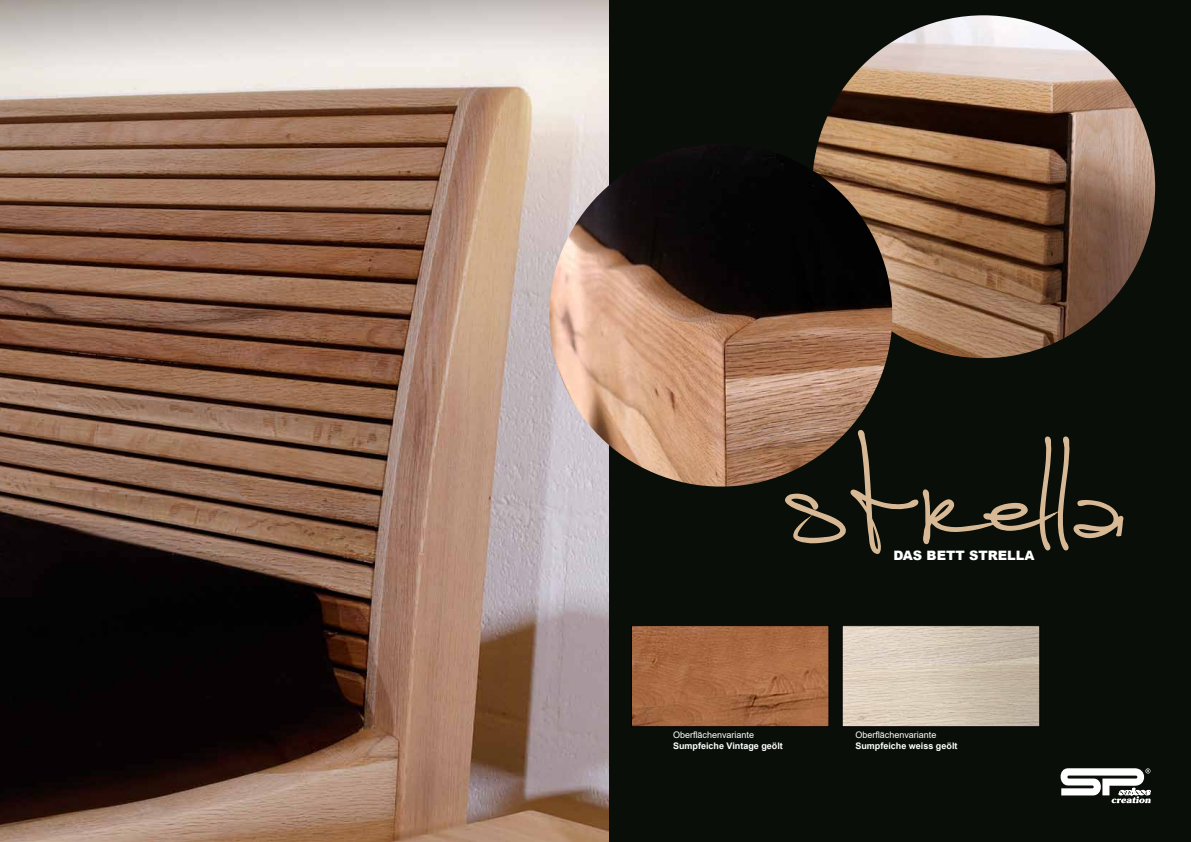
<style>
.page{position:relative;width:1191px;height:842px;background:#fff}
.page>*{position:absolute;margin:0;border:0;box-sizing:border-box;transform-origin:0 0}
.t1{font:179.8px "Shimes Two PERSONALUSE";color:#d8b996}
.t2{font:900 13px "Arial";color:#fff}
.t3{font:700 9px "Arial";color:#fff}
.t4{font:9px "Arial";color:#fff}
</style>
<div class="page">
<img style="left:0;top:0;width:609px;height:842px">
<div style="left:609px;top:0;width:582px;height:842px;background:#090f08"></div>
<svg style="left:1060px;top:768px;width:90px;height:35px"></svg>
<img style="left:812px;top:15px;width:343px;height:343px;border-radius:171px">
<img style="left:549px;top:144px;width:343px;height:343px;border-radius:171px">
<img style="left:633px;top:627px;width:194px;height:98px">
<div style="left:631px;top:625px;width:198px;height:102px;border:1px solid #000"></div>
<img style="left:843px;top:627px;width:195px;height:98px">
<div style="left:841px;top:625px;width:199px;height:102px;border:1px solid #000"></div>
<svg style="left:785px;top:430px;width:338px;height:123px"></svg>
<h1 class="t1" style="left:788px;top:394px;width:338px">st rella</h1>
<h2 class="t2" style="left:893px;top:546px;width:143px">DAS BETT STRELLA</h2>
<p class="t4" style="left:673px;top:729px;width:83px">Oberflächenvariante</p>
<p class="t3" style="left:673px;top:740px;width:111px">Sumpfeiche Vintage geölt</p>
<p class="t4" style="left:855px;top:729px;width:83px">Oberflächenvariante</p>
<p class="t3" style="left:855px;top:740px;width:104px">Sumpfeiche weiss geölt</p>
</div>
